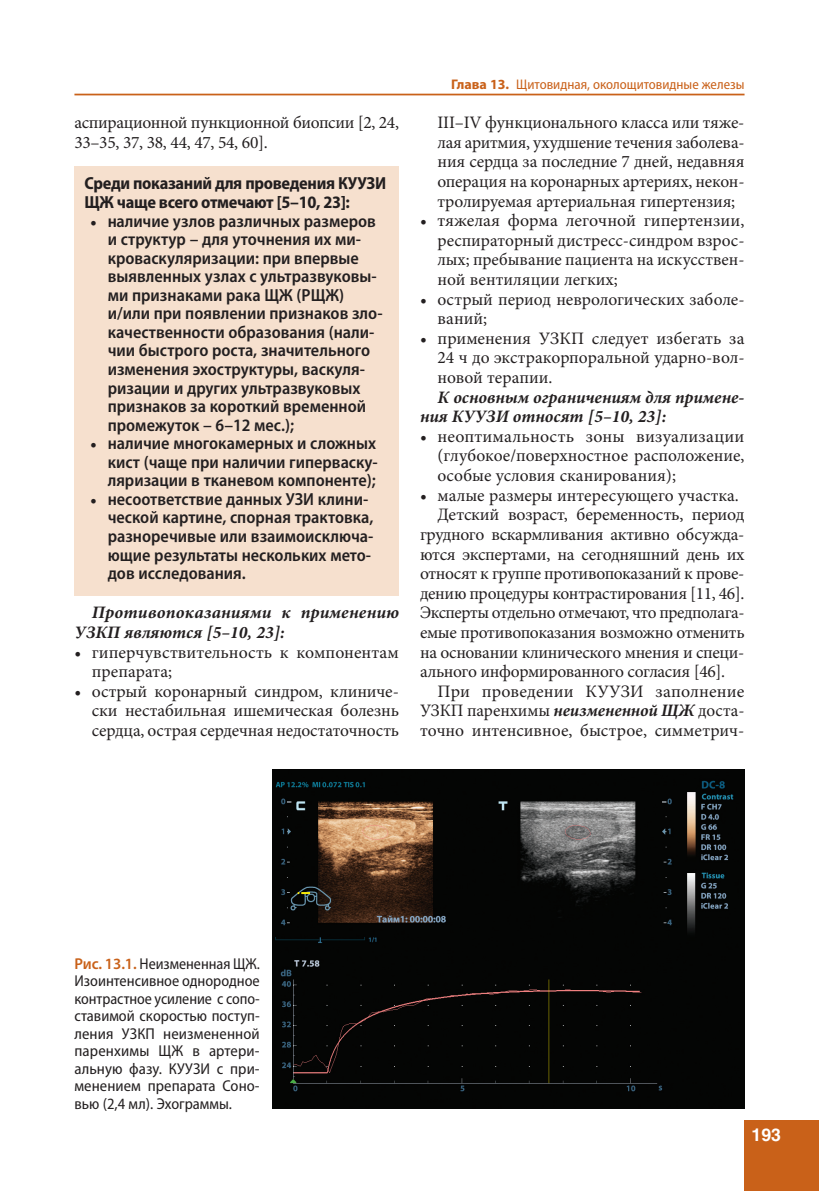
<style>
.page{position:relative;width:819px;height:1191px;background:#fff}
.page>*{position:absolute;margin:0;border:0;box-sizing:border-box;transform-origin:0 0}
.t1{font:17.5px/19.6px "Minion Pro";letter-spacing:-.01em;color:#231f20;text-align:justify}
.t2{font:600 semi-condensed 17.5px/18.6px "Myriad Pro";color:#231f20}
.t3{font:italic 700 17.5px/19.6px "Minion Pro";color:#231f20}
.t4{font:700 semi-condensed 17.5px/18.6px "Myriad Pro";letter-spacing:-.02em;color:#231f20}
.t5{font:17.5px "Minion Pro";letter-spacing:.01em;color:#231f20}
.t6{font:700 17.5px "Helios";color:#fff}
.t7{font:semi-condensed 15.75px/17.5px "Myriad Pro";letter-spacing:.005em;color:#231f20;text-align:justify}
.t8{font:semi-condensed 14px "Myriad Pro";color:#c96119}
.s1{font-family:"Minion Pro";font-weight:400;font-stretch:normal}
.s2{font-weight:700;font-stretch:normal}
.s3{font-weight:700;font-style:italic}
.s4{font-weight:600;font-stretch:normal;color:#c96119}
</style>
<div class="page">
<hr style="left:74px;top:94px;width:670px;height:1px;background:#c96119">
<div style="left:744px;top:1120px;width:75px;height:71px;background:#c96119"></div>
<div style="left:74px;top:166px;width:325px;height:429px;background:#f6e0ce"></div>
<img style="left:273px;top:770px;width:471px;height:338px">
<p class="t1" style="left:74px;top:114px;width:326px">аспирационной пункционной биопсии [2, 24,<br>33–35, 37, 38, 44, 47, 54, 60].</p>
<p class="t4" style="left:84px;top:176px;width:303px">Среди показаний для проведения КУУЗИ<br>ЩЖ чаще всего отмечают [5–10, 23]:</p>
<p class="t2" style="left:108px;top:213px;width:276px;text-indent:-18px"><span class="s1">•</span> наличие узлов различных размеров и структур – для уточнения их ми&shy;кроваскуляризации: при впервые выявленных узлах с ультразвуковы&shy;ми признаками рака ЩЖ (РЩЖ) и/или при появлении признаков зло&shy;качественности образования (нали&shy;чии быстрого роста, значительного изменения эхоструктуры, васкуля&shy;ризации и других ультразвуковых признаков за короткий временной промежуток – 6–12 мес.);</p>
<p class="t2" style="left:108px;top:435px;width:271px;text-align:justify;text-indent:-18px"><span class="s1">•</span> наличие многокамерных и сложных кист (чаще при наличии гиперваску&shy;ляризации в тканевом компоненте);</p>
<p class="t2" style="left:108px;top:491px;width:267px;text-indent:-18px"><span class="s1">•</span> несоответствие данных УЗИ клини&shy;ческой картине, спорная трактовка, разноречивые или взаимоисключа&shy;ющие результаты нескольких мето&shy;дов исследования.</p>
<p class="t3" style="left:74px;top:604px;width:326px;text-indent:18px">Противопоказаниями к применению<br>УЗКП являются [5–10, 23]:</p>
<p class="t1" style="left:92px;top:643px;width:308px;text-indent:-18px">• гиперчувствительность к компонентам препарата;</p>
<p class="t1" style="left:92px;top:682px;width:308px;text-indent:-18px">• острый коронарный синдром, клиниче&shy;ски нестабильная ишемическая болезнь сердца, острая сердечная недостаточность</p>
<p class="t8" style="left:451px;top:79px;width:295px"><span class="s2">Глава 13.</span> Щитовидная, околощитовидные железы</p>
<p class="t1" style="left:437px;top:114px;width:308px">III–IV функционального класса или тяже&shy;лая аритмия, ухудшение течения заболева&shy;ния сердца за последние 7 дней, недавняя операция на коронарных артериях, некон&shy;тролируемая артериальная гипертензия;</p>
<p class="t1" style="left:437px;top:212px;width:308px;text-indent:-18px">• тяжелая форма легочной гипертензии, респираторный дистресс-синдром взрос&shy;лых; пребывание пациента на искусствен&shy;ной вентиляции легких;</p>
<p class="t1" style="left:437px;top:290px;width:308px;text-indent:-18px">• острый период неврологических заболе&shy;ваний;</p>
<p class="t1" style="left:437px;top:330px;width:308px;text-indent:-18px">• применения УЗКП следует избегать за 24 ч до экстракорпоральной ударно-вол&shy;новой терапии.</p>
<p class="t3" style="left:420px;top:388px;width:326px;text-indent:18px">К основным ограничениям для примене&shy;ния КУУЗИ относят [5–10, 23]:</p>
<p class="t1" style="left:437px;top:428px;width:308px;text-indent:-18px">• неоптимальность зоны визуализации (глубокое/поверхностное расположение, особые условия сканирования);</p>
<p class="t1" style="left:420px;top:486px;width:320px">• малые размеры интересующего участка.</p>
<p class="t1" style="left:437px;top:506px;width:308px">Детский возраст, беременность, период</p>
<p class="t1" style="left:420px;top:526px;width:326px">грудного вскармливания активно обсужда-</p>
<p class="t1" style="left:420px;top:545px;width:326px">ются экспертами, на сегодняшний день их</p>
<p class="t1" style="left:420px;top:565px;width:326px">относят к группе противопоказаний к прове-</p>
<p class="t1" style="left:420px;top:584px;width:326px">дению процедуры контрастирования [11, 46].</p>
<p class="t1" style="left:420px;top:604px;width:326px">Эксперты отдельно отмечают, что предполага-</p>
<p class="t1" style="left:420px;top:624px;width:326px">емые противопоказания возможно отменить</p>
<p class="t1" style="left:420px;top:643px;width:326px">на основании клинического мнения и специ-</p>
<p class="t1" style="left:420px;top:663px;width:307px">ального информированного согласия [46].</p>
<p class="t5" style="left:437px;top:684px;width:308px">При проведении КУУЗИ заполнение</p>
<p class="t1" style="left:420px;top:702px;width:326px">УЗКП паренхимы <span class="s3">неизмененной ЩЖ</span> доста-</p>
<p class="t1" style="left:420px;top:722px;width:326px">точно интенсивное, быстрое, симметрич-</p>
<p class="t7" style="left:74px;top:956px;width:187px"><span class="s4">Рис. 13.1.</span> Неизмененная ЩЖ.<br>Изоинтенсивное однородное контрастное усиление с сопо&shy;ставимой скоростью поступ&shy;ления УЗКП неизмененной паренхимы ЩЖ в артери&shy;альную фазу. КУУЗИ с при&shy;менением препарата Соно&shy;вью (2,4 мл). Эхограммы.</p>
<p class="t6" style="left:751px;top:1127px;width:31px">193</p>
</div>
